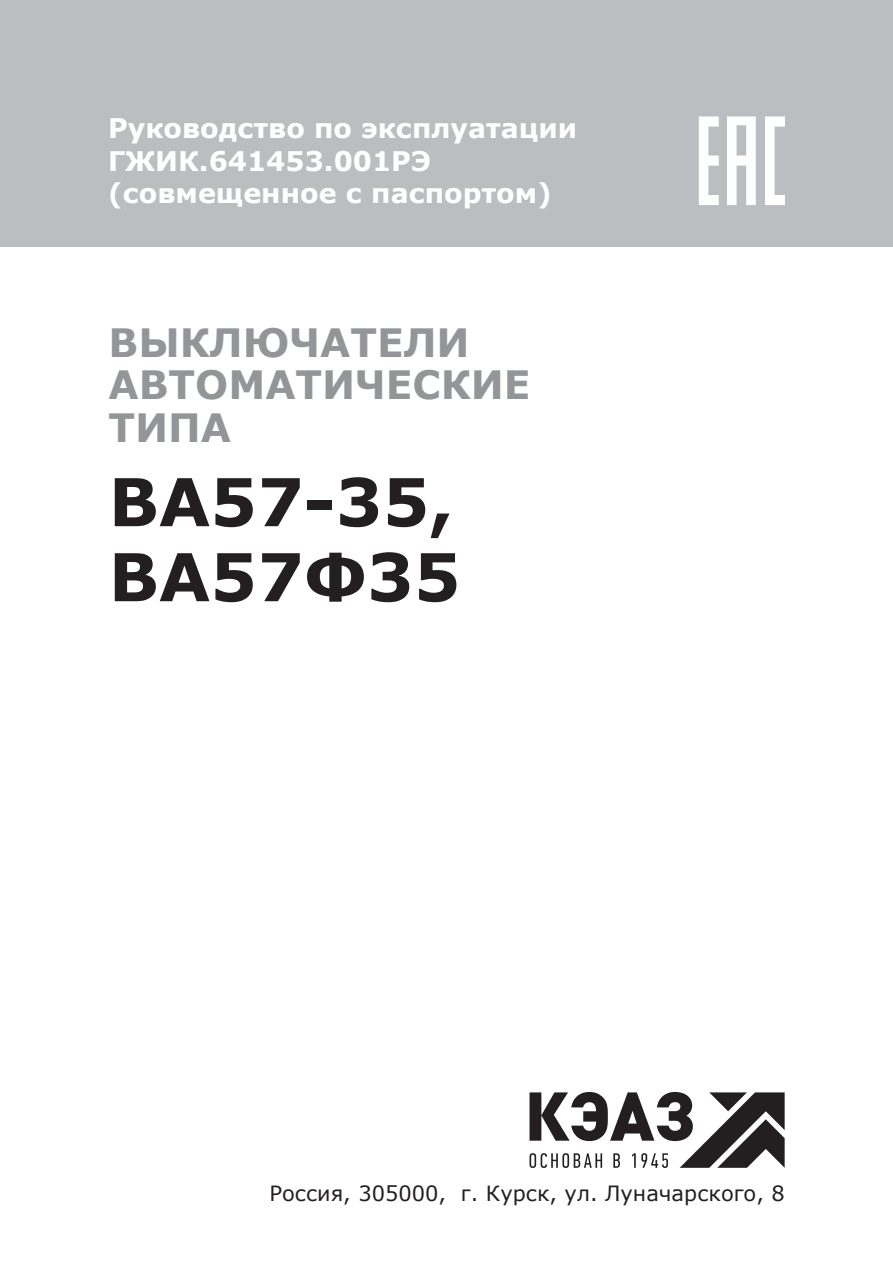
<style>
.page{position:relative;width:893px;height:1276px;background:#fff}
.page>*{position:absolute;margin:0;border:0;box-sizing:border-box;transform-origin:0 0}
.t1{font:700 66px/75px "Verdana";color:#231f20}
.t2{font:700 39px "Verdana";color:#939598}
.t3{font:700 27px "Verdana";color:#fff}
.Обычный{font:21px "Verdana";color:#231f20}
</style>
<div class="page">
<svg style="left:529px;top:1092px;width:256px;height:76px"></svg>
<div style="left:0;top:0;width:893px;height:247px;background:#bcbdc0"></div>
<svg style="left:699px;top:116px;width:86px;height:89px"></svg>
<p class="t3" style="left:108px;top:109px;width:471px">Руководство по эксплуатации</p>
<p class="t3" style="left:108px;top:142px;width:325px">ГЖИК.641453.001РЭ</p>
<p class="t3" style="left:108px;top:174px;width:445px">(совмещенное с паспортом)</p>
<p class="t2" style="left:109px;top:316px;width:362px">ВЫКЛЮЧАТЕЛИ</p>
<p class="t2" style="left:109px;top:358px;width:423px">АВТОМАТИЧЕСКИЕ</p>
<p class="t2" style="left:109px;top:400px;width:124px">ТИПА</p>
<p class="t1" style="left:109px;top:463px;width:354px">ВА57-35,<br>ВА57Ф35</p>
<p class="Обычный" style="left:269px;top:1178px;width:517px">Россия, 305000, г. Курск, ул. Луначарского, 8</p>
</div>
